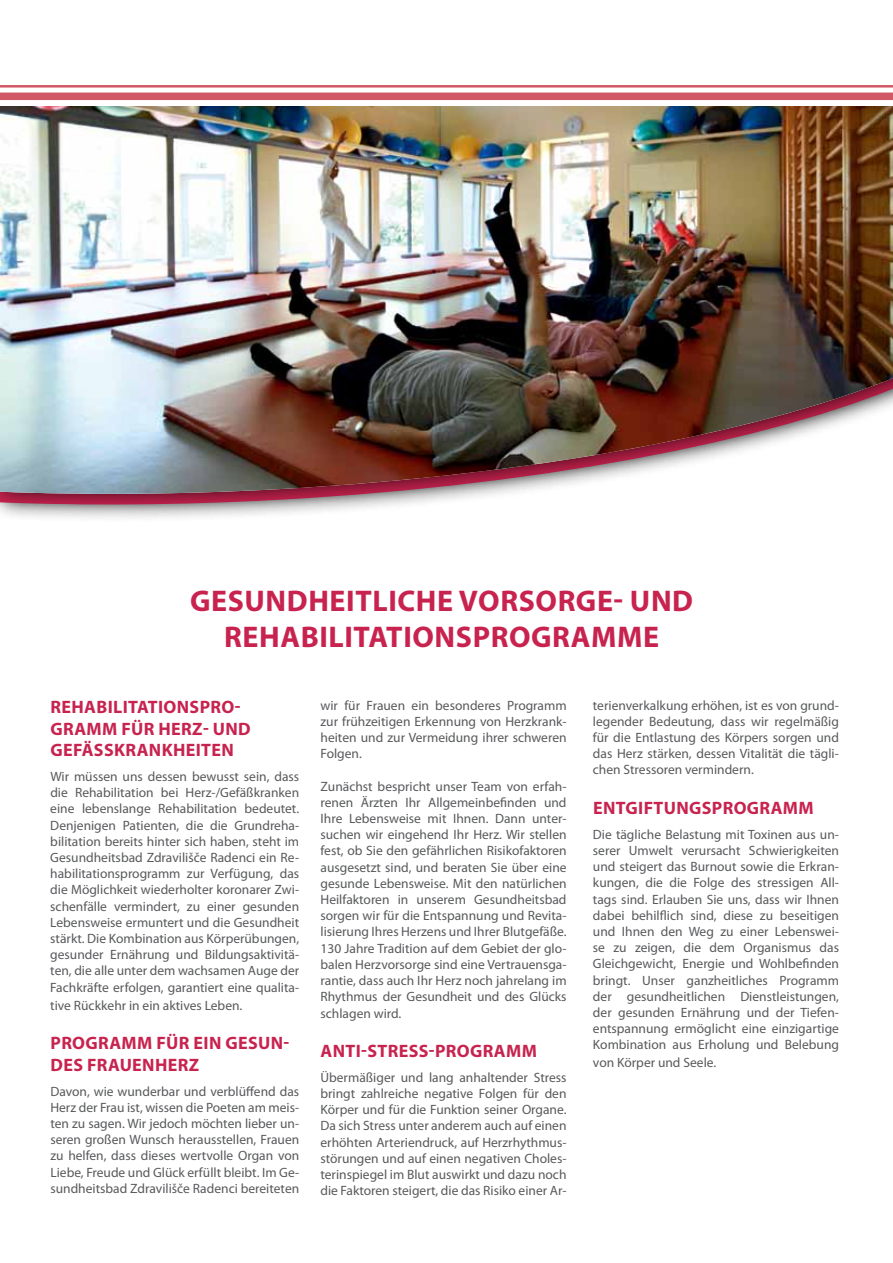
<style>
.page{position:relative;width:893px;height:1263px;background:#fff}
.page>*{position:absolute;margin:0;border:0;box-sizing:border-box;transform-origin:0 0}
.t1{font:700 30px "Myriad Pro";letter-spacing:.02em;color:#c8234f}
.t2{font:700 18px "Myriad Pro";letter-spacing:.02em;color:#c8234f}
.t3{font:13.5px/16.2px "Myriad Pro";color:#58595b;text-align:justify}
</style>
<div class="page">
<div style="left:0;top:98px;width:893px;height:425px;background:#000;opacity:.75"></div>
<div style="left:0;top:87px;width:893px;height:426px;background:#000;opacity:.75"></div>
<img style="left:0;top:106px;width:893px;height:389px">
<div style="left:0;top:71px;width:893px;height:35px;background:#fff"></div>
<hr style="left:0;top:85px;width:893px;height:3px;background:#d15866">
<div style="left:0;top:93px;width:893px;height:7px;background:#d15866"></div>
<h1 class="t1" style="left:190px;top:582px;width:40px">GESUNDHEIT</h1>
<h1 class="t1" style="left:372px;top:582px;width:126px">LICHE VORSOR</h1>
<h1 class="t1" style="left:576px;top:582px;width:76px">GE- UND</h1>
<h1 class="t1" style="left:224px;top:618px;width:20px">REHA</h1>
<h1 class="t1" style="left:301px;top:618px;width:61px">BILITATIONS</h1>
<h1 class="t1" style="left:473px;top:618px;width:102px">PROGRAMME</h1>
<h2 class="t2" style="left:51px;top:695px;width:12px">REHA</h2>
<h2 class="t2" style="left:96px;top:695px;width:37px">BILITATIONS</h2>
<h2 class="t2" style="left:200px;top:695px;width:42px">PRO-</h2>
<h2 class="t2" style="left:51px;top:717px;width:27px">GRAMM</h2>
<h2 class="t2" style="left:121px;top:717px;width:49px">FÜR HERZ</h2>
<h2 class="t2" style="left:203px;top:717px;width:23px">- UND</h2>
<h2 class="t2" style="left:51px;top:738px;width:56px">GEFÄSSKRANKHEITEN</h2>
<p class="t3" style="left:50px;top:768px;width:250px">Wir müssen uns dessen bewusst sein, dass die Rehabilitation bei Herz-/Gefäßkranken eine lebenslange Rehabilitation bedeutet.<br>Denjenigen Patienten, die die Grundreha&shy;bilitation bereits hinter sich haben, steht im Gesundheitsbad Zdravilišče Radenci ein Re&shy;habilitationsprogramm zur Verfügung, das die Möglichkeit wiederholter koronarer Zwi&shy;schenfälle vermindert, zu einer gesunden Lebensweise ermuntert und die Gesundheit stärkt. Die Kombination aus Körperübungen, gesunder Ernährung und Bildungsaktivitä&shy;ten, die alle unter dem wachsamen Auge der Fachkräfte erfolgen, garantiert eine qualita-</p>
<p class="t3" style="left:50px;top:997px;width:194px">tive Rückkehr in ein aktives Leben.</p>
<h2 class="t2" style="left:51px;top:1031px;width:62px">PROGRAMM</h2>
<h2 class="t2" style="left:156px;top:1031px;width:47px">FÜR EIN</h2>
<h2 class="t2" style="left:225px;top:1031px;width:25px">GESUN</h2>
<h2 class="t2" style="left:284px;top:1031px;width:7px">-</h2>
<h2 class="t2" style="left:51px;top:1053px;width:12px">DES</h2>
<h2 class="t2" style="left:87px;top:1053px;width:23px">FRAUENHERZ</h2>
<p class="t3" style="left:50px;top:1083px;width:250px">Davon, wie wunderbar und verblüffend das Herz der Frau ist, wissen die Poeten am meis&shy;ten zu sagen. Wir jedoch möchten lieber un&shy;seren großen Wunsch herausstellen, Frauen zu helfen, dass dieses wertvolle Organ von Liebe, Freude und Glück erfüllt bleibt. Im Ge&shy;sundheitsbad Zdravilišče Radenci bereiteten</p>
<p class="t3" style="left:321px;top:697px;width:248px">wir für Frauen ein besonderes Programm zur frühzeitigen Erkennung von Herzkrank&shy;heiten und zur Vermeidung ihrer schweren Folgen.</p>
<p class="t3" style="left:321px;top:778px;width:248px">Zunächst bespricht unser Team von erfah&shy;renen Ärzten Ihr Allgemeinbefinden und Ihre Lebensweise mit Ihnen. Dann unter&shy;suchen wir eingehend Ihr Herz. Wir stellen fest, ob Sie den gefährlichen Risikofaktoren ausgesetzt sind, und beraten Sie über eine gesunde Lebensweise. Mit den natürlichen Heilfaktoren in unserem Gesundheitsbad sorgen wir für die Entspannung und Revita&shy;lisierung Ihres Herzens und Ihrer Blutgefäße.<br>130 Jahre Tradition auf dem Gebiet der glo&shy;balen Herzvorsorge sind eine Vertrauensga&shy;rantie, dass auch Ihr Herz noch jahrelang im Rhythmus der Gesundheit und des Glücks schlagen wird.</p>
<h2 class="t2" style="left:321px;top:1039px;width:11px">ANTI</h2>
<h2 class="t2" style="left:361px;top:1039px;width:18px">-STRESS</h2>
<h2 class="t2" style="left:429px;top:1039px;width:68px">-PROGRAMM</h2>
<p class="t3" style="left:320px;top:1069px;width:248px">Übermäßiger und lang anhaltender Stress bringt zahlreiche negative Folgen für den Körper und für die Funktion seiner Organe.<br>Da sich Stress unter anderem auch auf einen erhöhten Arteriendruck, auf Herzrhythmus&shy;störungen und auf einen negativen Choles&shy;terinspiegel im Blut auswirkt und dazu noch die Faktoren steigert, die das Risiko einer Ar-</p>
<p class="t3" style="left:593px;top:697px;width:248px">terienverkalkung erhöhen, ist es von grund&shy;legender Bedeutung, dass wir regelmäßig für die Entlastung des Körpers sorgen und das Herz stärken, dessen Vitalität die tägli&shy;chen Stressoren vermindern.</p>
<h2 class="t2" style="left:593px;top:796px;width:73px">ENTGIFTUN</h2>
<h2 class="t2" style="left:689px;top:796px;width:85px">GSPROGRAMM</h2>
<p class="t3" style="left:593px;top:826px;width:248px">Die tägliche Belastung mit Toxinen aus un&shy;serer Umwelt verursacht Schwierigkeiten und steigert das Burnout sowie die Erkran&shy;kungen, die die Folge des stressigen All&shy;tags sind. Erlauben Sie uns, dass wir Ihnen dabei behilflich sind, diese zu beseitigen und Ihnen den Weg zu einer Lebenswei&shy;se zu zeigen, die dem Organismus das Gleichgewicht, Energie und Wohlbefinden bringt. Unser ganzheitliches Programm der gesundheitlichen Dienstleistungen, der gesunden Ernährung und der Tiefen&shy;entspannung ermöglicht eine einzigartige Kombination aus Erholung und Belebung</p>
<p class="t3" style="left:593px;top:1054px;width:125px">von Körper und Seele.</p>
</div>
